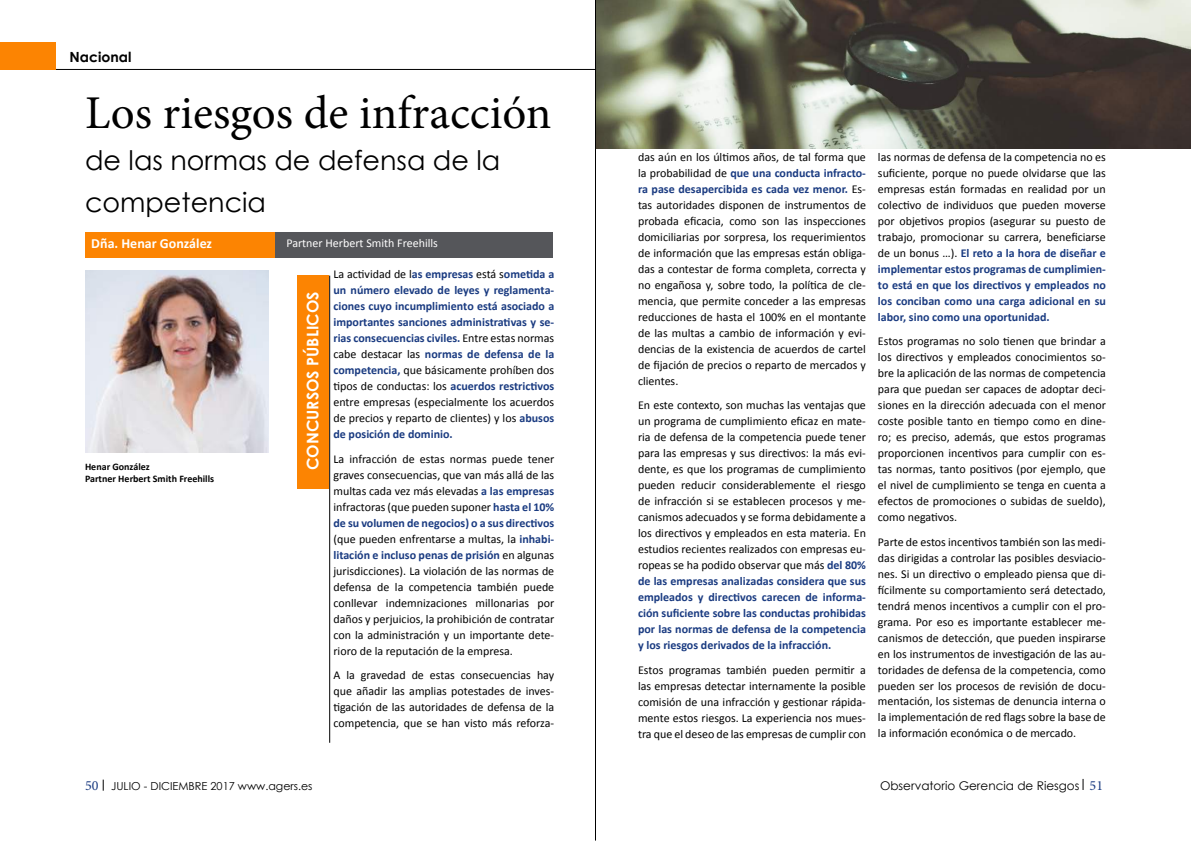
<style>
.page{position:relative;width:1191px;height:842px;background:#fff}
.page>*{position:absolute;margin:0;border:0;box-sizing:border-box;transform-origin:0 0}
.t1{font:47px "Minion Pro";color:#000}
.t2{font:27px/42px "Century Gothic";color:#000}
.t3{font:700 16px "Century Gothic";color:#fff}
.t4{font:700 14px "Calibri";color:#fff}
.t5{font:700 14px "Century Gothic";color:#000}
.t6{font:12px/16px "Calibri";color:#000;text-align:justify}
.t7{font:700 12px/16px "Calibri";color:#1a3b81;text-align:justify}
.t8{font:12px "Century Gothic";color:#000}
.t9{font:12px "Calibri";color:#fff}
.t10{font:11px "Century Gothic";color:#000}
.t11{font:700 10px/12px "Calibri";color:#000}
.s1{font-weight:400;color:#000}
.s2{font-weight:700;color:#1a3b81}
.s3{font-family:"Minion Pro";font-size:14px;color:#1a3b81}
</style>
<div class="page">
<hr style="left:0;top:69px;width:595px;height:1px;background:#000">
<hr style="left:595px;top:0;width:1px;height:840px;background:#000">
<div style="left:0;top:42px;width:55px;height:28px;background:#fc8402"></div>
<div style="left:275px;top:232px;width:278px;height:25px;background:#55565a"></div>
<div style="left:85px;top:232px;width:189px;height:25px;background:#fc8402"></div>
<div style="left:296px;top:276px;width:32px;height:213px;background:#fc8402"></div>
<hr style="left:329px;top:276px;width:1px;height:467px;background:#000">
<img style="left:85px;top:270px;width:184px;height:182px">
<img style="left:596px;top:0;width:595px;height:149px">
<p class="t5" style="left:69px;top:46px;width:63px">Nacional</p>
<h1 class="t1" style="left:85px;top:81px;width:468px">Los riesgos de infracción</h1>
<h2 class="t2" style="left:85px;top:138px;width:417px">de las normas de defensa de la competencia</h2>
<p class="t4" style="left:91px;top:234px;width:122px">Dña. Henar González</p>
<p class="t9" style="left:286px;top:236px;width:153px">Partner Herbert Smith Freehills</p>
<p class="t7" style="left:333px;top:266px;width:222px"><span class="s1">La actividad de l</span>as empresas <span class="s1">está s</span>ometida a un número elevado de leyes y reglamenta&shy;ciones cuyo incumplimiento está asociado a importantes sanciones administrativas y se&shy;rias consecuencias civiles. <span class="s1">Entre estas normas cabe destacar las</span> normas de defensa de la competencia, <span class="s1">que básicamente prohíben dos tipos de conductas: los</span> acuerdos restrictivos <span class="s1">entre empresas (especialmente los acuerdos de precios y reparto de clientes) y los</span> abusos de posición de dominio.</p>
<p class="t6" style="left:333px;top:451px;width:222px">La infracción de estas normas puede tener graves consecuencias, que van más allá de las multas cada vez más elevadas <span class="s2">a las empresas </span>infractoras (que pueden suponer <span class="s2">hasta el 10% de su volumen de negocios) o a sus directivos </span>(que pueden enfrentarse a multas, la <span class="s2">inhabi&shy;litación e incluso penas de prisión</span> en algunas jurisdicciones). La violación de las normas de defensa de la competencia también puede conllevar indemnizaciones millonarias por daños y perjuicios, la prohibición de contratar con la administración y un importante dete&shy;rioro de la reputación de la empresa.</p>
<p class="t6" style="left:333px;top:667px;width:222px">A la gravedad de estas consecuencias hay que añadir las amplias potestades de inves&shy;tigación de las autoridades de defensa de la competencia, que se han visto más reforza-</p>
<h3 class="t3" style="left:300px;top:470px;width:180px;rotate:-90deg">CONCURSOS PÚBLICOS</h3>
<p class="t11" style="left:85px;top:461px;width:131px">Henar González<br>Partner Herbert Smith Freehills</p>
<p class="t6" style="left:638px;top:149px;width:229px">das aún en los últimos años, de tal forma que la probabilidad de <span class="s2">que una conducta infracto&shy;ra pase desapercibida es cada vez menor.</span> Es&shy;tas autoridades disponen de instrumentos de probada eficacia, como son las inspecciones domiciliarias por sorpresa, los requerimientos de información que las empresas están obliga&shy;das a contestar de forma completa, correcta y no engañosa y, sobre todo, la política de cle&shy;mencia, que permite conceder a las empresas reducciones de hasta el 100% en el montante de las multas a cambio de información y evi&shy;dencias de la existencia de acuerdos de cartel de fijación de precios o reparto de mercados y clientes.</p>
<p class="t6" style="left:638px;top:397px;width:229px">En este contexto, son muchas las ventajas que un programa de cumplimiento eficaz en mate&shy;ria de defensa de la competencia puede tener para las empresas y sus directivos: la más evi&shy;dente, es que los programas de cumplimiento pueden reducir considerablemente el riesgo de infracción si se establecen procesos y me&shy;canismos adecuados y se forma debidamente a los directivos y empleados en esta materia. En estudios recientes realizados con empresas eu&shy;ropeas se ha podido observar que más <span class="s2">del 80% de las empresas analizadas considera que sus empleados y directivos carecen de informa&shy;ción suficiente sobre las conductas prohibidas por las normas de defensa de la competencia y los riesgos derivados de la infracción.</span></p>
<p class="t6" style="left:638px;top:662px;width:229px">Estos programas también pueden permitir a las empresas detectar internamente la posible comisión de una infracción y gestionar rápida&shy;mente estos riesgos. La experiencia nos mues&shy;tra que el deseo de las empresas de cumplir con</p>
<p class="t6" style="left:878px;top:149px;width:229px">las normas de defensa de la competencia no es suficiente, porque no puede olvidarse que las empresas están formadas en realidad por un colectivo de individuos que pueden moverse por objetivos propios (asegurar su puesto de trabajo, promocionar su carrera, beneficiarse de un bonus …). <span class="s2">El reto a la hora de diseñar e implementar estos programas de cumplimien&shy;to está en que los directivos y empleados no los conciban como una carga adicional en su labor, sino como una oportunidad.</span></p>
<p class="t6" style="left:878px;top:333px;width:229px">Estos programas no solo tienen que brindar a los directivos y empleados conocimientos so&shy;bre la aplicación de las normas de competencia para que puedan ser capaces de adoptar deci&shy;siones en la dirección adecuada con el menor coste posible tanto en tiempo como en dine&shy;ro; es preciso, además, que estos programas proporcionen incentivos para cumplir con es&shy;tas normas, tanto positivos (por ejemplo, que el nivel de cumplimiento se tenga en cuenta a efectos de promociones o subidas de sueldo), como negativos.</p>
<p class="t6" style="left:878px;top:534px;width:229px">Parte de estos incentivos también son las medi&shy;das dirigidas a controlar las posibles desviacio&shy;nes. Si un directivo o empleado piensa que di&shy;fícilmente su comportamiento será detectado, tendrá menos incentivos a cumplir con el pro&shy;grama. Por eso es importante establecer me&shy;canismos de detección, que pueden inspirarse en los instrumentos de investigación de las au&shy;toridades de defensa de la competencia, como pueden ser los procesos de revisión de docu&shy;mentación, los sistemas de denuncia interna o la implementación de red flags sobre la base de la información económica o de mercado.</p>
<p class="t10" style="left:85px;top:778px;width:229px"><span class="s3">50</span> JULIO - DICIEMBRE 2017 www.agers.es</p>
<p class="t8" style="left:880px;top:777px;width:224px">Observatorio Gerencia de Riesgos <span class="s3">51</span></p>
</div>
